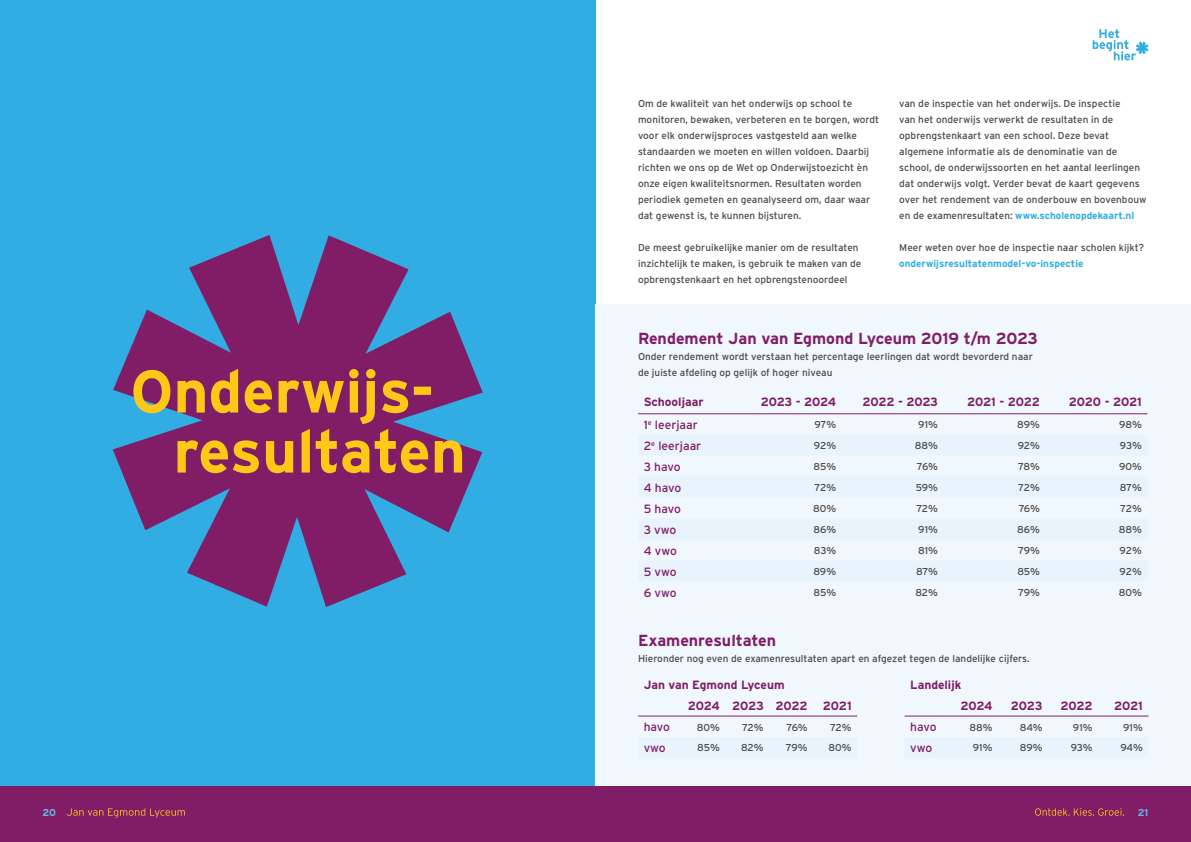
<style>
.page{position:relative;width:1191px;height:842px;background:#fff}
.page>*{position:absolute;margin:0;border:0;box-sizing:border-box;transform-origin:0 0}
.t1{font:700 16px "Interstate";color:#801d66}
.t2{font:700 12px/20.9px "Interstate";letter-spacing:-.02em;color:#801d66}
.t3{font:12px "Interstate";color:#801d66}
.t4{font:700 12px/20.9px "Interstate";color:#801d66}
.t5{font:10px/16px "Interstate";color:#4a4a49}
.t6{font:700 10px "Interstate";color:#31ade4}
.t7{font:700 10px "Interstate";color:#65b9e9}
.s1{font-weight:700;color:#31ade4}
</style>
<div class="page">
<div style="left:0;top:785px;width:595px;height:57px;background:#801d66"></div>
<div style="left:595px;top:785px;width:596px;height:57px;background:#801d66"></div>
<svg style="left:1035px;top:808px;width:89px;height:8px"></svg>
<svg style="left:67px;top:808px;width:118px;height:10px"></svg>
<svg style="left:1092px;top:29px;width:56px;height:31px"></svg>
<div style="left:0;top:0;width:595px;height:785px;background:#31ade4"></div>
<svg style="left:113px;top:235px;width:370px;height:372px;fill:#801d66"></svg>
<div style="left:595px;top:304px;width:596px;height:481px;background:#f0f7fd"></div>
<svg style="left:133px;top:369px;width:329px;height:104px"></svg>
<hr style="left:638px;top:413px;width:102px;height:1px;background:#801d66">
<hr style="left:740px;top:413px;width:101px;height:1px;background:#801d66">
<hr style="left:841px;top:413px;width:102px;height:1px;background:#801d66">
<hr style="left:943px;top:413px;width:102px;height:1px;background:#801d66">
<hr style="left:1045px;top:413px;width:102px;height:1px;background:#801d66">
<hr style="left:638px;top:715px;width:43px;height:1px;background:#801d66">
<hr style="left:681px;top:715px;width:44px;height:1px;background:#801d66">
<hr style="left:725px;top:715px;width:44px;height:1px;background:#801d66">
<hr style="left:769px;top:715px;width:44px;height:1px;background:#801d66">
<hr style="left:813px;top:715px;width:44px;height:1px;background:#801d66">
<hr style="left:904px;top:715px;width:44px;height:1px;background:#801d66">
<hr style="left:948px;top:715px;width:50px;height:1px;background:#801d66">
<hr style="left:998px;top:715px;width:50px;height:1px;background:#801d66">
<hr style="left:1048px;top:715px;width:50px;height:1px;background:#801d66">
<hr style="left:1098px;top:715px;width:50px;height:1px;background:#801d66">
<p class="t5" style="left:638px;top:96px;width:243px">Om de kwaliteit van het onderwijs op school te monitoren, bewaken, verbeteren en te borgen, wordt voor elk onderwijsproces vastgesteld aan welke standaarden we moeten en willen voldoen. Daarbij richten we ons op de Wet op Onderwijstoezicht èn onze eigen kwaliteitsnormen. Resultaten worden periodiek gemeten en geanalyseerd om, daar waar dat gewenst is, te kunnen bijsturen.</p>
<p class="t5" style="left:638px;top:240px;width:225px">De meest gebruikelijke manier om de resultaten inzichtelijk te maken, is gebruik te maken van de opbrengstenkaart en het opbrengstenoordeel</p>
<p class="t5" style="left:899px;top:96px;width:249px">van de inspectie van het onderwijs. De inspectie<br>van het onderwijs verwerkt de resultaten in de opbrengstenkaart van een school. Deze bevat algemene informatie als de denominatie van de school, de onderwijssoorten en het aantal leerlingen dat onderwijs volgt. Verder bevat de kaart gegevens over het rendement van de onderbouw en bovenbouw en de examenresultaten: <span class="s1">www.scholenopdekaart.nl</span></p>
<p class="t5" style="left:899px;top:240px;width:246px">Meer weten over hoe de inspectie naar scholen kijkt?</p>
<p class="t6" style="left:899px;top:258px;width:186px">onderwijsresultatenmodel-vo-inspectie</p>
<h1 class="t1" style="left:638px;top:329px;width:401px">Rendement Jan van Egmond Lyceum 2019 t/m 2023</h1>
<p class="t5" style="left:638px;top:348px;width:396px">Onder rendement wordt verstaan het percentage leerlingen dat wordt bevorderd naar de juiste afdeling op gelijk of hoger niveau</p>
<p class="t4" style="left:643px;top:391px;width:61px">Schooljaar</p>
<p class="t2" style="left:760px;top:391px;width:77px">2023 - 2024</p>
<p class="t2" style="left:862px;top:391px;width:77px">2022 - 2023</p>
<p class="t2" style="left:967px;top:391px;width:74px">2021 - 2022</p>
<p class="t2" style="left:1069px;top:391px;width:74px">2020 - 2021</p>
<p class="t3" style="left:643px;top:418px;width:56px">1<sup>e</sup> leerjaar</p>
<p class="t5" style="left:814px;top:417px;width:23px">97%</p>
<p class="t5" style="left:918px;top:417px;width:21px">91%</p>
<p class="t5" style="left:1017px;top:417px;width:24px">89%</p>
<p class="t5" style="left:1119px;top:417px;width:24px">98%</p>
<p class="t3" style="left:643px;top:439px;width:59px">2<sup>e</sup> leerjaar</p>
<p class="t5" style="left:814px;top:438px;width:24px">92%</p>
<p class="t5" style="left:915px;top:438px;width:25px">88%</p>
<p class="t5" style="left:1017px;top:438px;width:24px">92%</p>
<p class="t5" style="left:1119px;top:438px;width:23px">93%</p>
<p class="t3" style="left:643px;top:460px;width:38px">3 havo</p>
<p class="t5" style="left:813px;top:458px;width:24px">85%</p>
<p class="t5" style="left:917px;top:458px;width:23px">76%</p>
<p class="t5" style="left:1018px;top:458px;width:23px">78%</p>
<p class="t5" style="left:1119px;top:458px;width:24px">90%</p>
<p class="t3" style="left:643px;top:481px;width:39px">4 havo</p>
<p class="t5" style="left:814px;top:479px;width:23px">72%</p>
<p class="t5" style="left:915px;top:479px;width:24px">59%</p>
<p class="t5" style="left:1018px;top:479px;width:23px">72%</p>
<p class="t5" style="left:1119px;top:479px;width:23px">87%</p>
<p class="t3" style="left:643px;top:502px;width:39px">5 havo</p>
<p class="t5" style="left:813px;top:500px;width:25px">80%</p>
<p class="t5" style="left:916px;top:500px;width:23px">72%</p>
<p class="t5" style="left:1018px;top:500px;width:23px">76%</p>
<p class="t5" style="left:1120px;top:500px;width:23px">72%</p>
<p class="t3" style="left:643px;top:523px;width:34px">3 vwo</p>
<p class="t5" style="left:813px;top:521px;width:24px">86%</p>
<p class="t5" style="left:918px;top:521px;width:21px">91%</p>
<p class="t5" style="left:1017px;top:521px;width:24px">86%</p>
<p class="t5" style="left:1118px;top:521px;width:25px">88%</p>
<p class="t3" style="left:643px;top:544px;width:35px">4 vwo</p>
<p class="t5" style="left:813px;top:542px;width:24px">83%</p>
<p class="t5" style="left:918px;top:542px;width:21px">81%</p>
<p class="t5" style="left:1018px;top:542px;width:23px">79%</p>
<p class="t5" style="left:1119px;top:542px;width:24px">92%</p>
<p class="t3" style="left:643px;top:565px;width:34px">5 vwo</p>
<p class="t5" style="left:813px;top:563px;width:24px">89%</p>
<p class="t5" style="left:916px;top:563px;width:23px">87%</p>
<p class="t5" style="left:1017px;top:563px;width:24px">85%</p>
<p class="t5" style="left:1119px;top:563px;width:24px">92%</p>
<p class="t3" style="left:643px;top:586px;width:34px">6 vwo</p>
<p class="t5" style="left:813px;top:584px;width:24px">85%</p>
<p class="t5" style="left:915px;top:584px;width:24px">82%</p>
<p class="t5" style="left:1018px;top:584px;width:23px">79%</p>
<p class="t5" style="left:1118px;top:584px;width:25px">80%</p>
<h1 class="t1" style="left:638px;top:631px;width:140px">Examenresultaten</h1>
<p class="t5" style="left:638px;top:650px;width:393px">Hieronder nog even de examenresultaten apart en afgezet tegen de landelijke cijfers.</p>
<p class="t2" style="left:688px;top:675px;width:121px;text-indent:-44px">Jan van Egmond Lyceum<br>2024 2023 2022</p>
<p class="t2" style="left:823px;top:696px;width:30px">2021</p>
<p class="t4" style="left:960px;top:675px;width:33px;text-indent:-50px">Landelijk<br>2024</p>
<p class="t2" style="left:1011px;top:696px;width:33px">2023</p>
<p class="t2" style="left:1060px;top:696px;width:34px">2022</p>
<p class="t2" style="left:1114px;top:696px;width:30px">2021</p>
<p class="t3" style="left:643px;top:720px;width:28px">havo</p>
<p class="t5" style="left:696px;top:719px;width:25px">80%</p>
<p class="t5" style="left:742px;top:719px;width:23px">72%</p>
<p class="t5" style="left:786px;top:719px;width:23px">76%</p>
<p class="t5" style="left:830px;top:719px;width:23px">72%</p>
<p class="t3" style="left:643px;top:741px;width:24px">vwo</p>
<p class="t5" style="left:697px;top:740px;width:24px">85%</p>
<p class="t5" style="left:741px;top:740px;width:24px">82%</p>
<p class="t5" style="left:786px;top:740px;width:23px">79%</p>
<p class="t5" style="left:828px;top:740px;width:25px">80%</p>
<p class="t3" style="left:910px;top:720px;width:28px">havo</p>
<p class="t5" style="left:969px;top:719px;width:25px">88%</p>
<p class="t5" style="left:1019px;top:719px;width:24px">84%</p>
<p class="t5" style="left:1073px;top:719px;width:21px">91%</p>
<p class="t5" style="left:1123px;top:719px;width:21px">91%</p>
<p class="t3" style="left:910px;top:741px;width:24px">vwo</p>
<p class="t5" style="left:972px;top:740px;width:21px">91%</p>
<p class="t5" style="left:1020px;top:740px;width:24px">89%</p>
<p class="t5" style="left:1070px;top:740px;width:23px">93%</p>
<p class="t5" style="left:1120px;top:740px;width:24px">94%</p>
<p class="t7" style="left:43px;top:807px;width:15px">20</p>
<p class="t7" style="left:1137px;top:807px;width:12px">21</p>
</div>
